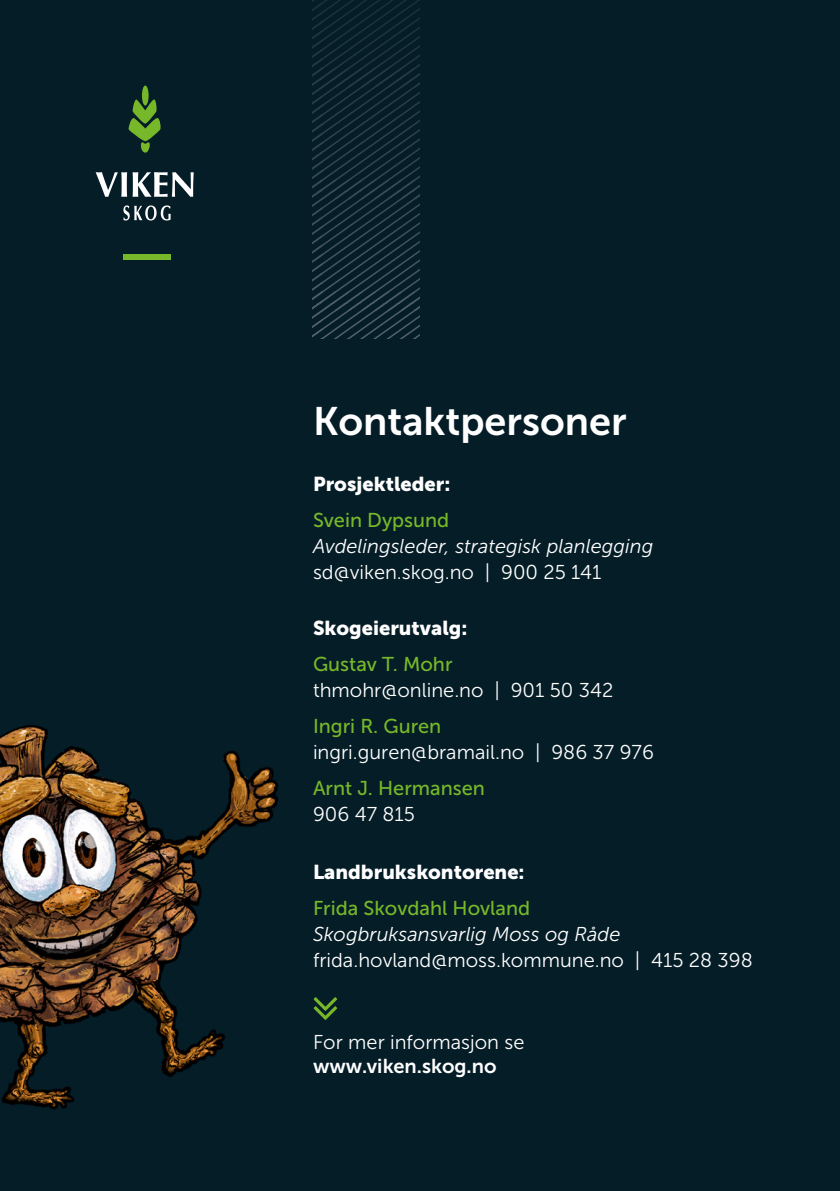
<style>
.page{position:relative;width:840px;height:1191px;background:#fff}
.page>*{position:absolute;margin:0;border:0;box-sizing:border-box;transform-origin:0 0}
.t1{font:39.6px "Museo Sans 700";color:#fff}
.t2{font:20px "Museo Sans 300";color:#fff}
.t3{font:20px "Museo Sans 500";color:#76b82a}
.t4{font:italic 20px "Museo Sans 300";color:#fff}
.t5{font:20px "Museo Sans 900";color:#fff}
.t6{font:20px "Museo Sans 700";color:#fff}
</style>
<div class="page">
<div style="left:0;top:0;width:839px;height:1191px;background:#051d27"></div>
<svg style="left:96px;top:172px;width:97px;height:25px"></svg>
<svg style="left:123px;top:205px;width:48px;height:15px"></svg>
<div style="left:123px;top:254px;width:48px;height:5px;background:#76b82a"></div>
<div style="left:142px;top:85px;width:6px;height:21px;background:#76b82a;border-radius:50%"></div>
<svg style="left:128px;top:99px;width:33px;height:54px"></svg>
<svg style="left:312px;top:0;width:108px;height:338px"></svg>
<img style="left:0;top:725px;width:278px;height:385px">
<svg style="left:313px;top:997px;width:24px;height:23px"></svg>
<h1 class="t1" style="left:313px;top:399px;width:315px">Kontaktpersoner</h1>
<p class="t5" style="left:313px;top:473px;width:139px">Prosjektleder:</p>
<p class="t3" style="left:313px;top:509px;width:138px">Svein Dypsund</p>
<p class="t4" style="left:313px;top:535px;width:342px">Avdelingsleder, strategisk planlegging</p>
<p class="t2" style="left:313px;top:561px;width:290px">sd@viken.skog.no | 900 25 141</p>
<p class="t5" style="left:313px;top:617px;width:156px">Skogeierutvalg:</p>
<p class="t3" style="left:313px;top:653px;width:141px">Gustav T. Mohr</p>
<p class="t2" style="left:313px;top:679px;width:302px">thmohr@online.no | 901 50 342</p>
<p class="t3" style="left:313px;top:715px;width:130px">Ingri R. Guren</p>
<p class="t2" style="left:313px;top:741px;width:342px">ingri.guren@bramail.no | 986 37 976</p>
<p class="t3" style="left:313px;top:777px;width:173px">Arnt J. Hermansen</p>
<p class="t2" style="left:313px;top:803px;width:103px">906 47 815</p>
<p class="t5" style="left:313px;top:861px;width:213px">Landbrukskontorene:</p>
<p class="t3" style="left:313px;top:897px;width:218px">Frida Skovdahl Hovland</p>
<p class="t4" style="left:313px;top:923px;width:309px">Skogbruksansvarlig Moss og Råde</p>
<p class="t2" style="left:313px;top:949px;width:441px">frida.hovland@moss.kommune.no | 415 28 398</p>
<p class="t2" style="left:313px;top:1031px;width:213px">For mer informasjon se</p>
<p class="t6" style="left:313px;top:1055px;width:185px">www.viken.skog.no</p>
</div>
